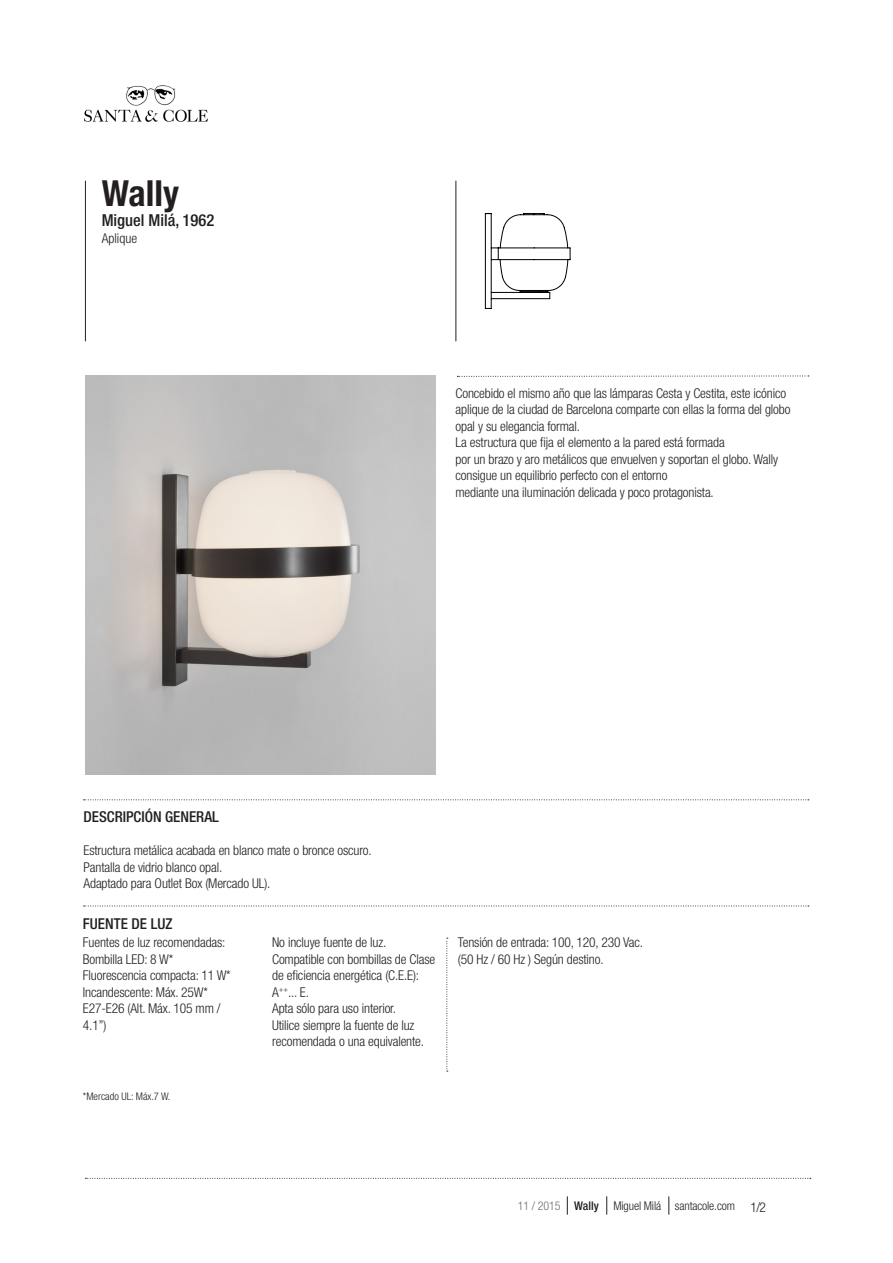
<style>
.page{position:relative;width:893px;height:1263px;background:#fff}
.page>*{position:absolute;margin:0;border:0;box-sizing:border-box;transform-origin:0 0}
.t1{font:700 condensed 36px "Helvetica Neue LT Std";color:#231f20}
.t2{font:500 condensed 16.5px "Helvetica Neue LT Std";color:#231f20}
.t3{font:500 condensed 15px "Helvetica Neue LT Std";color:#231f20}
.t4{font:300 condensed 13.5px/16.5px "Helvetica Neue LT Std";letter-spacing:-.01em;color:#231f20}
.t5{font:300 condensed 12px "Helvetica Neue LT Std";letter-spacing:-.01em;color:#231f20}
.t6{font:300 condensed 10.5px "Helvetica Neue LT Std";color:#231f20}
.s1{color:#6c6d70}
.s2{font-weight:500}
</style>
<div class="page">
<hr style="left:455px;top:181px;width:1px;height:160px;background:#231f20">
<hr style="left:85px;top:181px;width:1px;height:160px;background:#231f20">
<svg style="left:457px;top:376px;width:352px;height:1px"></svg>
<svg style="left:84px;top:906px;width:725px;height:1px"></svg>
<svg style="left:84px;top:799px;width:725px;height:1px"></svg>
<img style="left:84px;top:85px;width:124px;height:37px">
<svg style="left:446px;top:938px;width:2px;height:134px"></svg>
<svg style="left:85px;top:1178px;width:726px;height:1px"></svg>
<svg style="left:668px;top:1196px;width:1px;height:18px"></svg>
<svg style="left:606px;top:1196px;width:1px;height:18px"></svg>
<svg style="left:567px;top:1196px;width:1px;height:18px"></svg>
<img style="left:86px;top:376px;width:350px;height:399px">
<svg style="left:485px;top:213px;width:85px;height:96px"></svg>
<p class="t1" style="left:102px;top:172px;width:79px">Wally</p>
<p class="t2" style="left:102px;top:211px;width:114px">Miguel Milá, 1962</p>
<p class="t4" style="left:102px;top:230px;width:37px">Aplique</p>
<p class="t4" style="left:455px;top:385px;width:336px">Concebido el mismo año que las lámparas Cesta y Cestita, este icónico aplique de la ciudad de Barcelona comparte con ellas la forma del globo opal y su elegancia formal.</p>
<p class="t4" style="left:455px;top:434px;width:324px">La estructura que fija el elemento a la pared está formada<br>por un brazo y aro metálicos que envuelven y soportan el globo. Wally consigue un equilibrio perfecto con el entorno<br>mediante una iluminación delicada y poco protagonista.</p>
<p class="t3" style="left:84px;top:808px;width:137px">DESCRIPCIÓN GENERAL</p>
<p class="t4" style="left:84px;top:842px;width:290px">Estructura metálica acabada en blanco mate o bronce oscuro.</p>
<p class="t4" style="left:84px;top:859px;width:140px">Pantalla de vidrio blanco opal.</p>
<p class="t4" style="left:84px;top:875px;width:188px">Adaptado para Outlet Box (Mercado UL).</p>
<p class="t3" style="left:83px;top:914px;width:91px">FUENTE DE LUZ</p>
<p class="t4" style="left:83px;top:934px;width:144px">Fuentes de luz recomendadas:</p>
<p class="t4" style="left:83px;top:951px;width:92px">Bombilla LED: 8 W*</p>
<p class="t4" style="left:83px;top:967px;width:149px">Fluorescencia compacta: 11 W*</p>
<p class="t4" style="left:83px;top:984px;width:127px">Incandescente: Máx. 25W*</p>
<p class="t4" style="left:83px;top:1000px;width:139px">E27-E26 (Alt. Máx. 105 mm /<br>4.1”)</p>
<p class="t6" style="left:83px;top:1090px;width:89px">*Mercado UL: Máx.7 W.</p>
<p class="t4" style="left:272px;top:934px;width:116px">No incluye fuente de luz.</p>
<p class="t4" style="left:272px;top:951px;width:165px">Compatible con bombillas de Clase de eficiencia energética (C.E.E):<br>A<sup>++</sup>... E.</p>
<p class="t4" style="left:272px;top:1000px;width:126px">Apta sólo para uso interior.</p>
<p class="t4" style="left:272px;top:1017px;width:153px">Utilice siempre la fuente de luz recomendada o una equivalente.</p>
<p class="t4" style="left:458px;top:934px;width:187px">Tensión de entrada: 100, 120, 230 Vac.</p>
<p class="t4" style="left:458px;top:951px;width:147px">(50 Hz / 60 Hz ) Según destino.</p>
<p class="t5" style="left:518px;top:1199px;width:219px"><span class="s1">11 / 2015</span> <span class="s2">Wally</span> Miguel Milá santacole.com</p>
<p class="t4" style="left:750px;top:1198px;width:17px">1/2</p>
</div>
